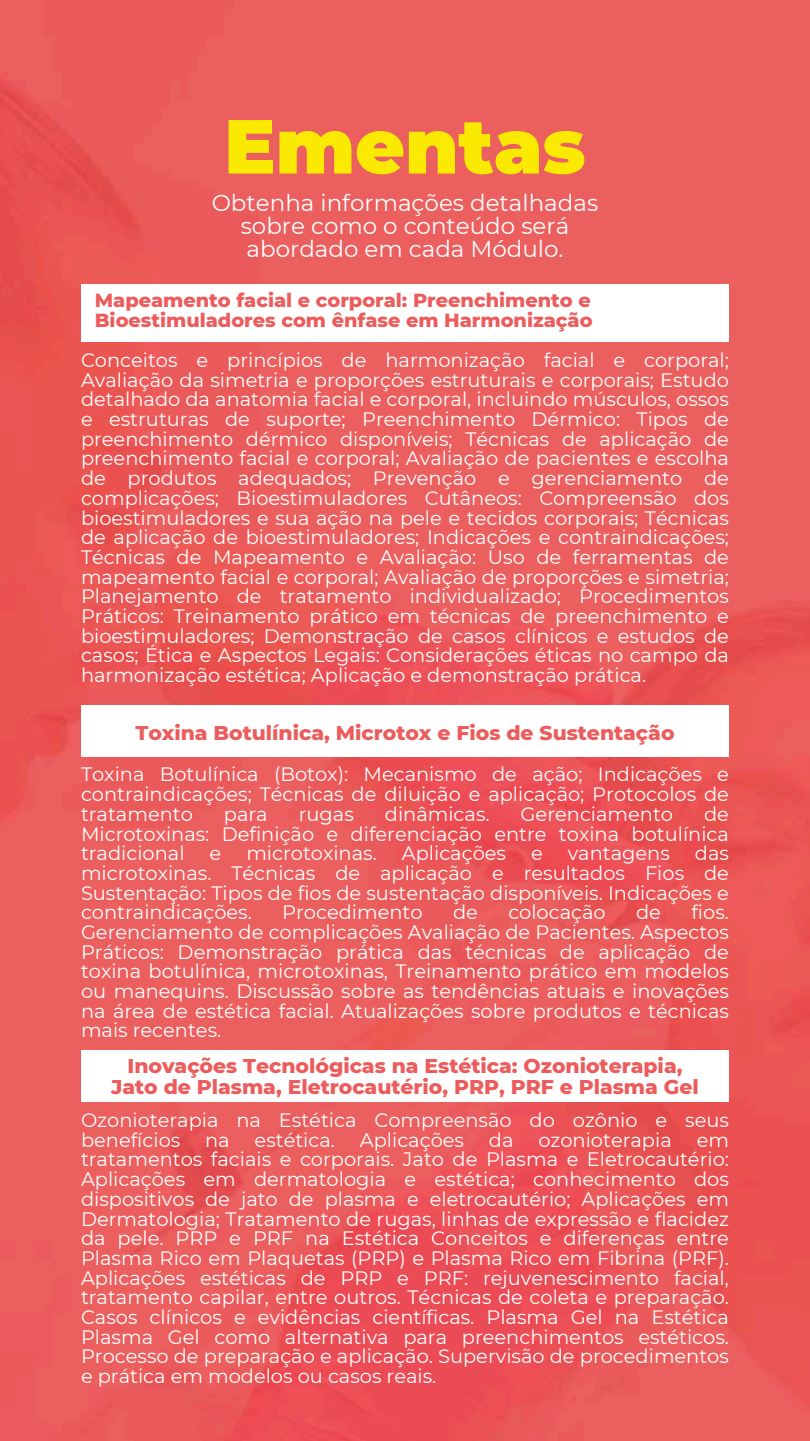
<style>
.page{position:relative;width:810px;height:1441px;background:#fff}
.page>*{position:absolute;margin:0;border:0;box-sizing:border-box;transform-origin:0 0}
.t1{font:900 76.4px "Montserrat";color:#fae900}
.t2{font:23px/23.2px "Montserrat";color:#fff;text-align:center}
.t3{font:800 20.3px/20.2px "Montserrat";color:#ec5c5c;text-align:center}
.t4{font:19.4px/19.7px "Montserrat";color:#fff;text-align:justify}
.t5{font:800 19.3px/19.5px "Montserrat";color:#ec5c5c}
</style>
<div class="page">
<img style="left:0;top:0;width:810px;height:1440px">
<div style="left:81px;top:284px;width:648px;height:58px;background:#fff"></div>
<div style="left:81px;top:705px;width:648px;height:51px;background:#fff"></div>
<div style="left:81px;top:1050px;width:648px;height:51px;background:#fff"></div>
<h1 class="t1" style="left:224px;top:99px;width:363px">Ementas</h1>
<p class="t2" style="left:212px;top:191px;width:388px">Obtenha informações detalhadas sobre como o conteúdo será abordado em cada Módulo.</p>
<p class="t5" style="left:95px;top:290px;width:499px">Mapeamento facial e corporal: Preenchimento e<br>Bioestimuladores com ênfase em Harmonização</p>
<p class="t4" style="left:81px;top:350px;width:649px">Conceitos e princípios de harmonização facial e corporal; Avaliação da simetria e proporções estruturais e corporais; Estudo detalhado da anatomia facial e corporal, incluindo músculos, ossos e estruturas de suporte; Preenchimento Dérmico: Tipos de preenchimento dérmico disponíveis; Técnicas de aplicação de preenchimento facial e corporal; Avaliação de pacientes e escolha de produtos adequados; Prevenção e gerenciamento de complicações; Bioestimuladores Cutâneos: Compreensão dos bioestimuladores e sua ação na pele e tecidos corporais; Técnicas de aplicação de bioestimuladores; Indicações e contraindicações; Técnicas de Mapeamento e Avaliação: Uso de ferramentas de mapeamento facial e corporal; Avaliação de proporções e simetria; Planejamento de tratamento individualizado; Procedimentos Práticos: Treinamento prático em técnicas de preenchimento e bioestimuladores; Demonstração de casos clínicos e estudos de casos; Ética e Aspectos Legais: Considerações éticas no campo da harmonização estética; Aplicação e demonstração prática.</p>
<p class="t3" style="left:135px;top:722px;width:541px">Toxina Botulínica, Microtox e Fios de Sustentação</p>
<p class="t4" style="left:81px;top:764px;width:649px">Toxina Botulínica (Botox): Mecanismo de ação; Indicações e contraindicações; Técnicas de diluição e aplicação; Protocolos de tratamento</p>
<p class="t4" style="left:81px;top:803px;width:649px;text-indent:623px">de Microtoxinas: Definição e diferenciação entre toxina botulínica tradicional</p>
<p class="t4" style="left:224px;top:803px;width:45px">para</p>
<p class="t4" style="left:299px;top:803px;width:57px">rugas</p>
<p class="t4" style="left:385px;top:803px;width:106px">dinâmicas.</p>
<p class="t4" style="left:521px;top:803px;width:154px">Gerenciamento</p>
<p class="t4" style="left:81px;top:843px;width:649px;text-indent:614px">das microtoxinas. Técnicas de aplicação e resultados Fios de Sustentação: Tipos de fios de sustentação disponíveis. Indicações e contraindicações.</p>
<p class="t4" style="left:210px;top:843px;width:13px">e</p>
<p class="t4" style="left:246px;top:843px;width:132px">microtoxinas.</p>
<p class="t4" style="left:402px;top:843px;width:106px">Aplicações</p>
<p class="t4" style="left:531px;top:843px;width:13px">e</p>
<p class="t4" style="left:568px;top:843px;width:104px">vantagens</p>
<p class="t4" style="left:81px;top:902px;width:649px;text-indent:610px">fios.<br>Gerenciamento de complicações Avaliação de Pacientes. Aspectos Práticos: Demonstração prática das técnicas de aplicação de toxina botulínica, microtoxinas, Treinamento prático em modelos ou manequins. Discussão sobre as tendências atuais e inovações na área de estética facial. Atualizações sobre produtos e técnicas mais recentes.</p>
<p class="t4" style="left:282px;top:902px;width:142px">Procedimento</p>
<p class="t4" style="left:453px;top:902px;width:26px">de</p>
<p class="t4" style="left:508px;top:902px;width:99px">colocação</p>
<p class="t4" style="left:636px;top:902px;width:26px">de</p>
<p class="t3" style="left:111px;top:1055px;width:589px">Inovações Tecnológicas na Estética: Ozonioterapia,<br>Jato de Plasma, Eletrocautério, PRP, PRF e Plasma Gel</p>
<p class="t4" style="left:81px;top:1110px;width:649px">Ozonioterapia na Estética Compreensão do ozônio e seus benefícios</p>
<p class="t4" style="left:205px;top:1129px;width:26px">na</p>
<p class="t4" style="left:255px;top:1129px;width:82px">estética.</p>
<p class="t4" style="left:360px;top:1129px;width:106px">Aplicações</p>
<p class="t4" style="left:489px;top:1129px;width:26px">da</p>
<p class="t4" style="left:538px;top:1129px;width:135px">ozonioterapia</p>
<p class="t4" style="left:81px;top:1129px;width:650px;text-indent:616px">em tratamentos faciais e corporais. Jato de Plasma e Eletrocautério:<br>Aplicações em dermatologia e estética; conhecimento dos dispositivos de jato de plasma e eletrocautério; Aplicações em Dermatologia; Tratamento de rugas, linhas de expressão e flacidez da pele. PRP e PRF na Estética Conceitos e diferenças entre Plasma Rico em Plaquetas (PRP) e Plasma Rico em Fibrina (PRF).<br>Aplicações estéticas de PRP e PRF: rejuvenescimento facial, tratamento capilar, entre outros. Técnicas de coleta e preparação.<br>Casos clínicos e evidências científicas. Plasma Gel na Estética Plasma Gel como alternativa para preenchimentos estéticos.<br>Processo de preparação e aplicação. Supervisão de procedimentos e prática em modelos ou casos reais.</p>
</div>
